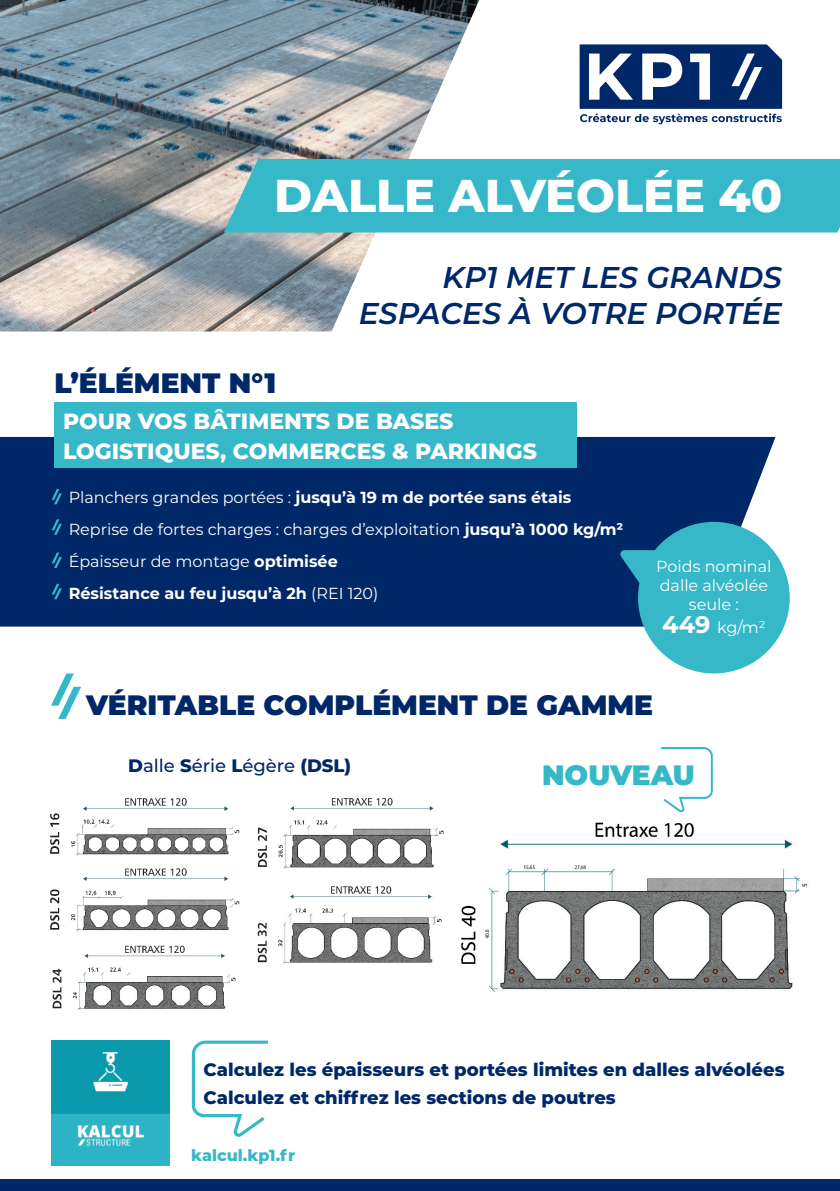
<style>
.page{position:relative;width:840px;height:1191px;background:#fff}
.page>*{position:absolute;margin:0;border:0;box-sizing:border-box;transform-origin:0 0}
.t1{font:800 46px "Montserrat";color:#fff}
.t2{font:italic 600 30px/36px "Montserrat";color:#002868;text-align:right}
.t3{font:900 28px "Montserrat";color:#002868}
.t4{font:900 28px "Montserrat";color:#36b8c8}
.t5{font:800 22px/30px "Montserrat";color:#fff}
.t6{font:800 18px/28px "Montserrat";color:#002868}
.t7{font:500 18px "Montserrat";color:#002868}
.t8{font:16px/32px "Montserrat";color:#fff}
.t9{font:800 16px "Montserrat";color:#36b8c8}
.s1{font-weight:700}
.s2{font-weight:700;font-size:24px}
.s3{font-weight:800}
</style>
<div class="page">
<img style="left:0;top:0;width:479px;height:331px">
<svg style="left:579px;top:44px;width:202px;height:80px"></svg>
<div style="left:0;top:437px;width:775px;height:189px;background:#002868"></div>
<div style="left:54px;top:402px;width:522px;height:66px;background:#36b8c8"></div>
<div style="left:0;top:1179px;width:839px;height:12px;background:#002868"></div>
<div style="left:224px;top:159px;width:615px;height:73px;background:#36b8c8"></div>
<svg style="left:51px;top:673px;width:30px;height:46px"></svg>
<svg style="left:52px;top:489px;width:10px;height:15px"></svg>
<svg style="left:52px;top:519px;width:10px;height:16px"></svg>
<svg style="left:52px;top:552px;width:10px;height:16px"></svg>
<svg style="left:52px;top:584px;width:10px;height:15px"></svg>
<svg style="left:191px;top:1040px;width:77px;height:96px"></svg>
<img style="left:51px;top:1040px;width:118px;height:125px">
<div style="left:637px;top:522px;width:152px;height:151px;background:#36b8c8;border-radius:50%"></div>
<svg style="left:608px;top:546px;width:51px;height:52px"></svg>
<img style="left:50px;top:798px;width:190px;height:58px">
<img style="left:52px;top:945px;width:184px;height:65px">
<img style="left:50px;top:868px;width:190px;height:64px">
<img style="left:257px;top:798px;width:187px;height:71px">
<img style="left:257px;top:886px;width:185px;height:78px">
<img style="left:485px;top:822px;width:323px;height:169px">
<img style="left:461px;top:905px;width:15px;height:59px">
<svg style="left:661px;top:746px;width:52px;height:66px"></svg>
<h1 class="t1" style="left:274px;top:162px;width:509px">DALLE ALVÉOLÉE 40</h1>
<h3 class="t3" style="left:54px;top:361px;width:223px">L’ÉLÉMENT N°1</h3>
<h2 class="t2" style="left:358px;top:258px;width:424px">KP1 MET LES GRANDS<br>ESPACES À VOTRE PORTÉE</h2>
<h3 class="t5" style="left:63px;top:405px;width:475px">POUR VOS BÂTIMENTS DE BASES<br>LOGISTIQUES, COMMERCES &amp; PARKINGS</h3>
<p class="t8" style="left:69px;top:481px;width:556px">Planchers grandes portées : <span class="s1">jusqu’à 19 m de portée sans étais </span>Reprise de fortes charges : charges d’exploitation <span class="s1">jusqu’à 1000 kg/m²<br></span>Épaisseur de montage <span class="s1">optimisée<br>Résistance au feu jusqu’à 2h</span> (REI 120)</p>
<p class="t8" style="left:655px;top:556px;width:117px;line-height:19.2px;text-align:center">Poids nominal dalle alvéolée seule :</p>
<p class="t8" style="left:661px;top:611px;width:105px"><span class="s2">449</span> kg/m²</p>
<h3 class="t3" style="left:86px;top:684px;width:568px">VÉRITABLE COMPLÉMENT DE GAMME</h3>
<p class="t7" style="left:128px;top:753px;width:224px"><span class="s3">D</span>alle <span class="s3">S</span>érie <span class="s3">L</span>égère <span class="s3">(DSL)</span></p>
<h3 class="t4" style="left:541px;top:754px;width:154px">NOUVEAU</h3>
<p class="t6" style="left:203px;top:1054px;width:582px">Calculez les épaisseurs et portées limites en dalles alvéolées<br>Calculez et chiffrez les sections de poutres</p>
<p class="t9" style="left:191px;top:1143px;width:105px">kalcul.kp1.fr</p>
</div>
